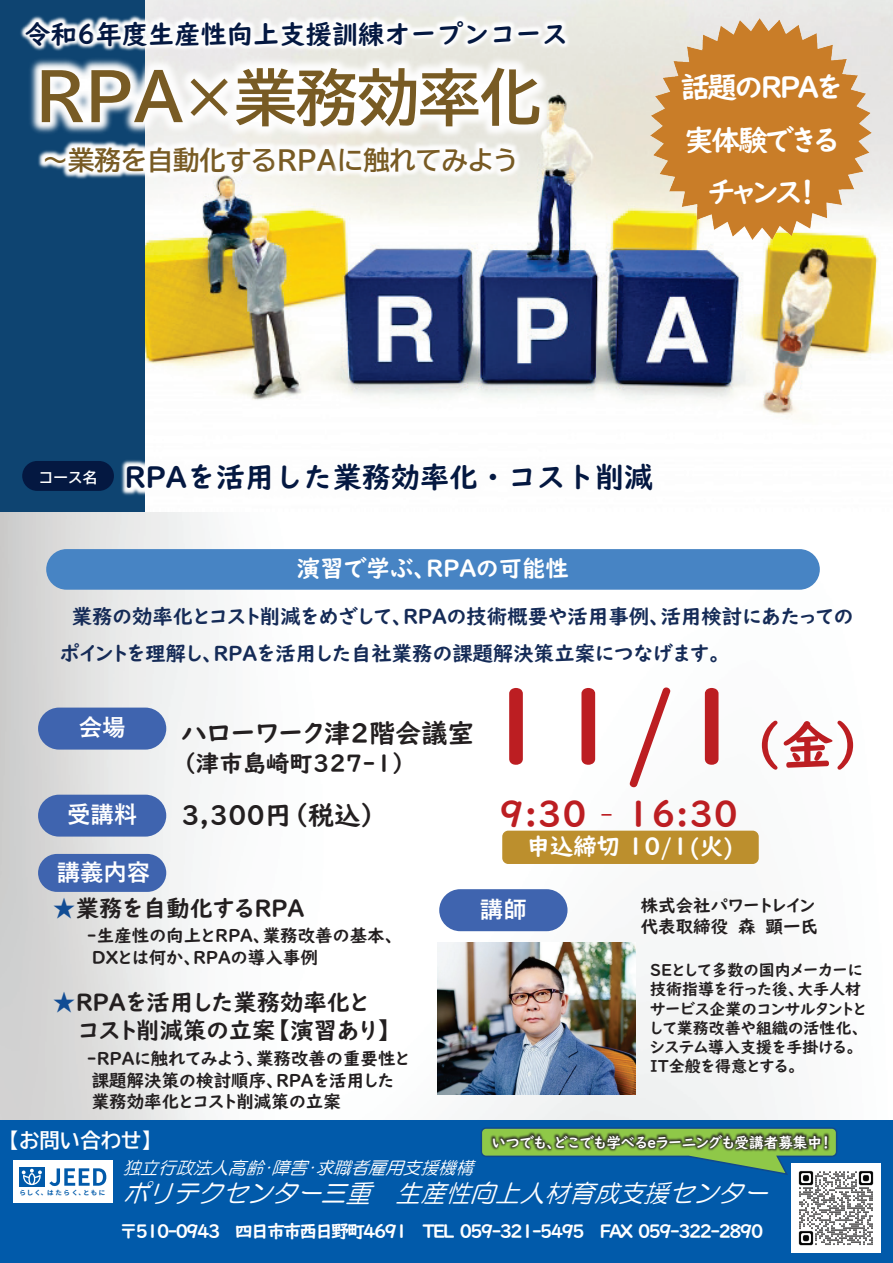
<style>
.page{position:relative;width:893px;height:1263px;background:#fff}
.page>*{position:absolute;margin:0;border:0;box-sizing:border-box;transform-origin:0 0}
.t1{font:102.15px "UD Digi Kyokasho NK B";color:#bc1e22}
.t2{font:61.2px "BIZ UDP Gothic Bold";color:#785b24}
.t3{font:34.95px "UD Digi Kyokasho NK B";color:#bc1e22}
.t4{font:29.1px "UD Digi Kyokasho NP B";color:#041841}
.t5{font:29.1px/52.5px "UD Digi Kyokasho NK B";letter-spacing:-.075em;color:#fff;text-align:center}
.t6{font:26.25px "UD Digi Kyokasho NK B";color:#231f20}
.t7{font:26.25px "UD Digi Kyokasho NP B";color:#041841}
.t8{font:26.25px "BIZ UDP Gothic Bold";color:#785b24}
.t9{font:italic 24.75px "HG Maru Gothic MPRO";color:#fff}
.t10{font:23.4px/28px "UD Digi Kyokasho NK B";color:#231f20}
.t11{font:23.4px "UD Digi Kyokasho NK B";color:#fff}
.t12{font:700 23.4px "Yu Gothic";color:#fff}
.t13{font:20.4px/36.8px "UD Digi Kyokasho NK B";color:#152b57}
.t14{font:20.4px "BIZ UDP Gothic Bold";color:#fff}
.t15{font:18.15px "UD Digi Kyokasho NP B";letter-spacing:-.12em;color:#fff}
.t16{font:17.55px/21.5px "UD Digi Kyokasho NK B";color:#231f20}
.t17{font:italic 17.55px "HG Maru Gothic MPRO";color:#fff}
.t18{font:16.05px/19.2px "UD Digi Kyokasho NK B";color:#231f20}
.t19{font:14.55px "UD Digi Kyokasho NK B";color:#fff}
.t20{font:700 6.45px "Source Han Sans JP";letter-spacing:.2em;color:#015aaa}
.s1{font-size:64.2px}
.s2{color:#114c94}
.s3{font-size:52.5px}
.s4{font-family:"MS Mincho"}
</style>
<div class="page">
<img style="left:0;top:511px;width:820px;height:609px">
<div style="left:439px;top:889px;width:128px;height:42px;background:#3f64af;border-radius:21px"></div>
<div style="left:38px;top:708px;width:128px;height:42px;background:#3f64af;border-radius:21px"></div>
<div style="left:38px;top:795px;width:128px;height:41px;background:#3f64af;border-radius:21px"></div>
<div style="left:38px;top:854px;width:128px;height:38px;background:#3f64af;border-radius:19px"></div>
<div style="left:503px;top:831px;width:255px;height:32px;background:#bc8f2d;border-radius:5px"></div>
<div style="left:502px;top:831px;width:257px;height:33px;border:1px solid #bc8f2d;border-radius:5px"></div>
<div style="left:46px;top:549px;width:774px;height:41px;background:#4784c4;border-radius:20px"></div>
<img style="left:145px;top:0;width:748px;height:415px">
<div style="left:0;top:0;width:145px;height:511px;background:#0e4471"></div>
<div style="left:22px;top:461px;width:92px;height:30px;background:#041841;border-radius:15px"></div>
<img style="left:98px;top:460px;width:63px;height:63px">
<img style="left:161px;top:511px;width:519px;height:12px">
<img style="left:30px;top:75px;width:100px;height:50px">
<img style="left:130px;top:75px;width:52px;height:50px">
<img style="left:182px;top:21px;width:412px;height:161px">
<img style="left:31px;top:125px;width:221px;height:73px">
<img style="left:252px;top:125px;width:61px;height:73px">
<img style="left:313px;top:125px;width:230px;height:73px">
<img style="left:650px;top:19px;width:221px;height:220px">
<img style="left:438px;top:942px;width:197px;height:153px">
<img style="left:20px;top:16px;width:33px;height:59px">
<img style="left:53px;top:16px;width:19px;height:59px">
<img style="left:72px;top:4px;width:131px;height:71px">
<img style="left:203px;top:4px;width:389px;height:71px">
<div style="left:0;top:1120px;width:893px;height:143px;background:#015aaa"></div>
<img style="left:792px;top:1164px;width:88px;height:88px">
<svg style="left:480px;top:1127px;width:358px;height:49px"></svg>
<img style="left:489px;top:1131px;width:344px;height:23px">
<img style="left:490px;top:1133px;width:341px;height:20px">
<div style="left:13px;top:1160px;width:99px;height:43px;background:#fff"></div>
<div style="left:19px;top:1167px;width:26px;height:19px;background:#015aaa"></div>
<svg style="left:49px;top:1168px;width:57px;height:18px"></svg>
<svg style="left:22px;top:1169px;width:20px;height:16px"></svg>
<h3 class="t7" style="left:25px;top:18px;width:545px">令和6年度生産性向上支援訓練オープンコース</h3>
<h2 class="t2" style="left:36px;top:67px;width:507px"><span class="s1">RPA</span>×業務効率化</h2>
<h3 class="t8" style="left:42px;top:146px;width:478px">～業務を自動化するRPAに触れてみよう</h3>
<h3 class="t5" style="left:681px;top:61px;width:163px">話題のRPAを実体験できるチャンス！</h3>
<h3 class="t4" style="left:39px;top:460px;width:616px"><sup>コース名</sup> RPAを活用した業務効率化・コスト削減</h3>
<h3 class="t11" style="left:297px;top:554px;width:273px">演習で学ぶ、RPAの可能性</h3>
<p class="t13" style="left:60px;top:598px;width:795px;text-indent:11px">業務の効率化とコスト削減をめざして、RPAの技術概要や活用事例、活用検討にあたってのポイントを理解し、RPAを活用した自社業務の課題解決策立案につなげます。</p>
<h3 class="t12" style="left:79px;top:714px;width:48px">会場</h3>
<h3 class="t6" style="left:181px;top:718px;width:294px">ハローワーク津２階会議室</h3>
<h3 class="t10" style="left:181px;top:750px;width:228px">（津市島崎町327-1）</h3>
<h3 class="t12" style="left:67px;top:801px;width:72px">受講料</h3>
<h3 class="t6" style="left:181px;top:799px;width:198px">3,300円（税込）</h3>
<h3 class="t12" style="left:57px;top:859px;width:95px">講義内容</h3>
<h3 class="t10" style="left:52px;top:894px;width:254px"><span class="s2">★</span>業務を自動化するRPA</h3>
<p class="t16" style="left:87px;top:925px;width:309px;line-height:21.9px">-生産性の向上とRPA、業務改善の基本、<br>DXとは何か、RPAの導入事例</p>
<h3 class="t10" style="left:79px;top:989px;width:315px;text-indent:-26px"><span class="s2">★</span>RPAを活用した業務効率化とコスト削減策の立案【演習あり】</h3>
<p class="t16" style="left:87px;top:1048px;width:324px">-RPAに触れてみよう、業務改善の重要性と課題解決策の検討順序、RPAを活用した業務効率化とコスト削減策の立案</p>
<h1 class="t1" style="left:480px;top:666px;width:389px">11/1<span class="s3">（金）</span></h1>
<h3 class="t3" style="left:500px;top:793px;width:240px">9:30 <span class="s4">–</span> 16:30</h3>
<h3 class="t11" style="left:527px;top:832px;width:209px">申込締切 10/1(火)</h3>
<h3 class="t12" style="left:480px;top:896px;width:48px">講師</h3>
<p class="t16" style="left:641px;top:895px;width:179px;line-height:21px">株式会社パワートレイン代表取締役森顕一氏</p>
<p class="t18" style="left:650px;top:960px;width:218px">SEとして多数の国内メーカーに技術指導を行った後、大手人材サービス企業のコンサルタントとして業務改善や組織の活性化、システム導入支援を手掛ける。<br>IT全般を得意とする。</p>
<p class="t14" style="left:9px;top:1130px;width:144px">【お問い合わせ】</p>
<p class="t17" style="left:123px;top:1158px;width:357px">独立行政法人高齢･障害･求職者雇用支援機構</p>
<h3 class="t9" style="left:123px;top:1181px;width:654px">ポリテクセンター三重 生産性向上人材育成支援センター</h3>
<p class="t19" style="left:492px;top:1133px;width:340px">いつでも、どこでも学べるeラーニングも受講者募集中！</p>
<p class="t20" style="left:19px;top:1189px;width:87px">らしく、はたらく、ともに</p>
<p class="t15" style="left:119px;top:1220px;width:646px">〒510-0943 四日市市西日野町4691 TEL 059-321-5495 FAX 059-322-2890</p>
</div>
